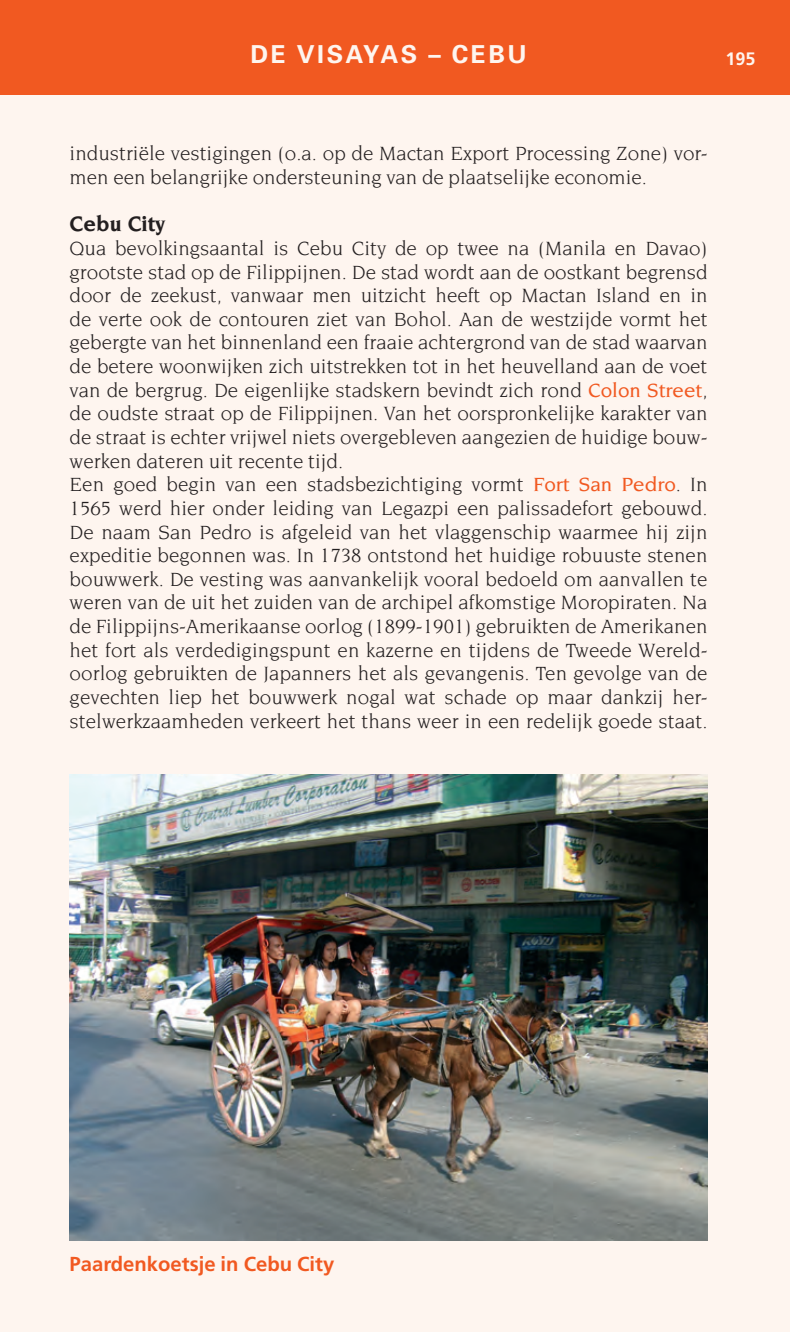
<style>
.page{position:relative;width:790px;height:1332px;background:#fef5ef}
.page>*{position:absolute;margin:0;border:0;box-sizing:border-box;transform-origin:0 0}
.t1{font:700 24.75px "Univers";letter-spacing:.1em;color:#fef5ef}
.t2{font:700 22.5px "Novarese";color:#231f20}
.t3{font:20.7px/23.6px "Novarese";color:#231f20}
.t4{font:700 20.25px "Frutiger";color:#f15921}
.t5{font:700 18px "Frutiger";color:#fef5ef}
.s1{font-weight:500;color:#f15921}
</style>
<div class="page">
<div style="left:0;top:0;width:790px;height:95px;background:#f15921"></div>
<img style="left:70px;top:775px;width:637px;height:466px">
<p class="t1" style="left:250px;top:38px;width:278px">DE VISAYAS – CEBU</p>
<p class="t5" style="left:725px;top:48px;width:32px">195</p>
<p class="t3" style="left:70px;top:142px;width:639px">industriële vestigingen (o.a. op de Mactan Export Processing Zone) vor&shy;men een belangrijke ondersteuning van de plaatselijke economie.</p>
<p class="t2" style="left:70px;top:211px;width:97px">Cebu City</p>
<p class="t3" style="left:70px;top:236px;width:639px">Qua bevolkingsaantal is Cebu City de op twee na (Manila en Davao) grootste stad op de Filippijnen. De stad wordt aan de oostkant begrensd door de zeekust, vanwaar men uitzicht heeft op Mactan Island en in de verte ook de contouren ziet van Bohol. Aan de westzijde vormt het gebergte van het binnenland een fraaie achtergrond van de stad waarvan de betere woonwijken zich uitstrekken tot in het heuvelland aan de voet van de bergrug. De eigenlijke stadskern bevindt zich rond <span class="s1">Colon Street</span>, de oudste straat op de Filippijnen. Van het oorspronkelijke karakter van de straat is echter vrijwel niets overgebleven aangezien de huidige bouw&shy;werken dateren uit recente tijd.<br>Een goed begin van een stadsbezichtiging vormt <span class="s1">Fort San Pedro</span>. In 1565 werd hier onder leiding van Legazpi een palissadefort gebouwd.<br>De naam San Pedro is afgeleid van het vlaggenschip waarmee hij zijn expeditie begonnen was. In 1738 ontstond het huidige robuuste stenen bouwwerk. De vesting was aanvankelijk vooral bedoeld om aanvallen te weren van de uit het zuiden van de archipel afkomstige Moropiraten. Na de Filippijns-Amerikaanse oorlog (1899-1901) gebruikten de Amerikanen het fort als verdedigingspunt en kazerne en tijdens de Tweede Wereld&shy;oorlog gebruikten de Japanners het als gevangenis. Ten gevolge van de gevechten liep het bouwwerk nogal wat schade op maar dankzij her&shy;stelwerkzaamheden verkeert het thans weer in een redelijk goede staat.</p>
<p class="t4" style="left:70px;top:1252px;width:266px">Paardenkoetsje in Cebu City</p>
</div>
